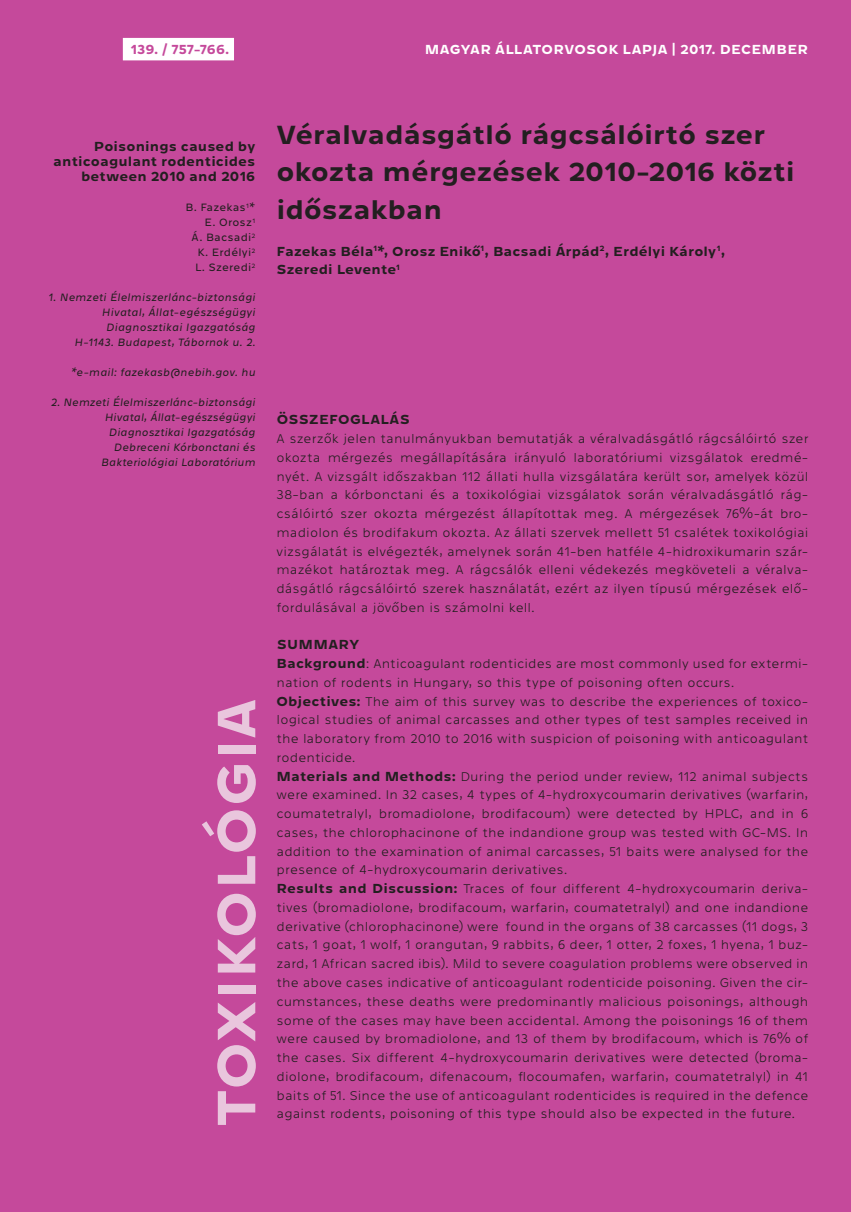
<style>
.page{position:relative;width:851px;height:1212px;background:#fff}
.page>*{position:absolute;margin:0;border:0;box-sizing:border-box;transform-origin:0 0}
.t1{font:700 55.5px "Westeinde Caption";letter-spacing:.02em;color:#e9c6dd}
.t2{font:700 27px/37.5px "Westeinde Caption";letter-spacing:-.005em;color:#231f20}
.t3{font:100 13.5px/18.8px "Westeinde Caption";letter-spacing:.005em;color:#231f20;text-align:justify}
.t4{font:700 13.5px/15px "Westeinde Caption";letter-spacing:.01em;color:#231f20}
.t5{font:700 13.5px "Westeinde Caption";letter-spacing:.025em;color:#fff}
.t6{font:700 13.5px "Westeinde Caption";color:#c5499b}
.t7{font:700 13.5px "Westeinde Caption";letter-spacing:.03em;color:#231f20}
.t8{font:italic 300 11.25px/15px "Westeinde Caption";letter-spacing:.01em;color:#231f20;text-align:right}
.t9{font:300 11.25px/15px "Westeinde Caption";letter-spacing:.015em;color:#231f20;text-align:right}
.s1{color:#fff}
.s2{font-weight:700}
</style>
<div class="page">
<div style="left:0;top:0;width:850px;height:1212px;background:#c5499b"></div>
<div style="left:123px;top:38px;width:111px;height:22px;background:#fff"></div>
<p class="t6" style="left:131px;top:38px;width:105px">139. / 757-766.<span class="s1">i</span></p>
<p class="t5" style="left:425px;top:38px;width:385px">MAGYAR ÁLLATORVOSOK LAPJA | 2017. DECEMBER</p>
<p class="t4" style="left:53px;top:138px;width:203px;text-align:right">Poisonings caused by anticoagulant rodenticides between 2010 and 2016</p>
<p class="t9" style="left:185px;top:199px;width:71px">B. Fazekas<sup>1</sup>*<br>E. Orosz<sup>1<br></sup>Á. Bacsadi<sup>2<br></sup>K. Erdélyi<sup>2<br></sup>L. Szeredi<sup>2</sup></p>
<p class="t8" style="left:48px;top:289px;width:208px">1. Nemzeti Élelmiszerlánc-biztonsági Hivatal, Állat-egészségügyi Diagnosztikai Igazgatóság<br>H-1143. Budapest, Tábornok u. 2.</p>
<p class="t8" style="left:71px;top:364px;width:186px">*e-mail: fazekasb@nebih.gov. hu</p>
<p class="t8" style="left:50px;top:394px;width:206px">2. Nemzeti Élelmiszerlánc-biztonsági<br>Hivatal, Állat-egészségügyi<br>Diagnosztikai Igazgatóság<br>Debreceni Kórbonctani és<br>Bakteriológiai Laboratórium</p>
<h1 class="t1" style="left:192px;top:1125px;width:428px;rotate:-90deg">TOXIKOLÓGIA</h1>
<h2 class="t2" style="left:276px;top:114px;width:519px">Véralvadásgátló rágcsálóirtó szer okozta mérgezések 2010-2016 közti időszakban</h2>
<p class="t4" style="left:276px;top:240px;width:450px;line-height:18.8px">Fazekas Béla<sup>1</sup>*, Orosz Enikő<sup>1</sup>, Bacsadi Árpád<sup>2</sup>, Erdélyi Károly<sup>1</sup>,<br>Szeredi Levente<sup>1</sup></p>
<p class="t7" style="left:277px;top:409px;width:135px">ÖSSZEFOGLALÁS</p>
<p class="t3" style="left:276px;top:428px;width:533px">A szerzők jelen tanulmányukban bemutatják a véralvadásgátló rágcsálóirtó szer okozta mérgezés megállapítására irányuló laboratóriumi vizsgálatok eredmé&shy;nyét. A vizsgált időszakban 112 állati hulla vizsgálatára került sor, amelyek közül 38-ban a kórbonctani és a toxikológiai vizsgálatok során véralvadásgátló rág&shy;csálóirtó szer okozta mérgezést állapítottak meg. A mérgezések 76%-át bro&shy;madiolon és brodifakum okozta. Az állati szervek mellett 51 csalétek toxikológiai vizsgálatát is elvégezték, amelynek során 41-ben hatféle 4-hidroxikumarin szár&shy;mazékot határoztak meg. A rágcsálók elleni védekezés megköveteli a véralva&shy;dásgátló rágcsálóirtó szerek használatát, ezért az ilyen típusú mérgezések elő&shy;fordulásával a jövőben is számolni kell.</p>
<p class="t3" style="left:276px;top:635px;width:533px;text-align:left"><span class="s2">SUMMARY<br>Background</span>: Anticoagulant rodenticides are most commonly used for extermi&shy;nation of rodents in Hungary, so this type of poisoning often occurs.<br><span class="s2">Objectives:</span> The aim of this survey was to describe the experiences of toxico&shy;logical studies of animal carcasses and other types of test samples received in the laboratory from 2010 to 2016 with suspicion of poisoning with anticoagulant rodenticide.<br><span class="s2">Materials and Methods:</span> During the period under review, 112 animal subjects were examined. In 32 cases, 4 types of 4-hydroxycoumarin derivatives (warfarin, coumatetralyl, bromadiolone, brodifacoum) were detected by HPLC, and in 6 cases, the chlorophacinone of the indandione group was tested with GC-MS. In addition to the examination of animal carcasses, 51 baits were analysed for the presence of 4-hydroxycoumarin derivatives.<br><span class="s2">Results and Discussion:</span> Traces of four different 4-hydroxycoumarin deriva&shy;tives (bromadiolone, brodifacoum, warfarin, coumatetralyl) and one indandione derivative (chlorophacinone) were found in the organs of 38 carcasses (11 dogs, 3 cats, 1 goat, 1 wolf, 1 orangutan, 9 rabbits, 6 deer, 1 otter, 2 foxes, 1 hyena, 1 buz&shy;zard, 1 African sacred ibis). Mild to severe coagulation problems were observed in the above cases indicative of anticoagulant rodenticide poisoning. Given the cir&shy;cumstances, these deaths were predominantly malicious poisonings, although some of the cases may have been accidental. Among the poisonings 16 of them were caused by bromadiolone, and 13 of them by brodifacoum, which is 76% of the cases. Six different 4-hydroxycoumarin derivatives were detected (broma&shy;diolone, brodifacoum, difenacoum, flocoumafen, warfarin, coumatetralyl) in 41 baits of 51. Since the use of anticoagulant rodenticides is required in the defence against rodents, poisoning of this type should also be expected in the future.</p>
</div>
